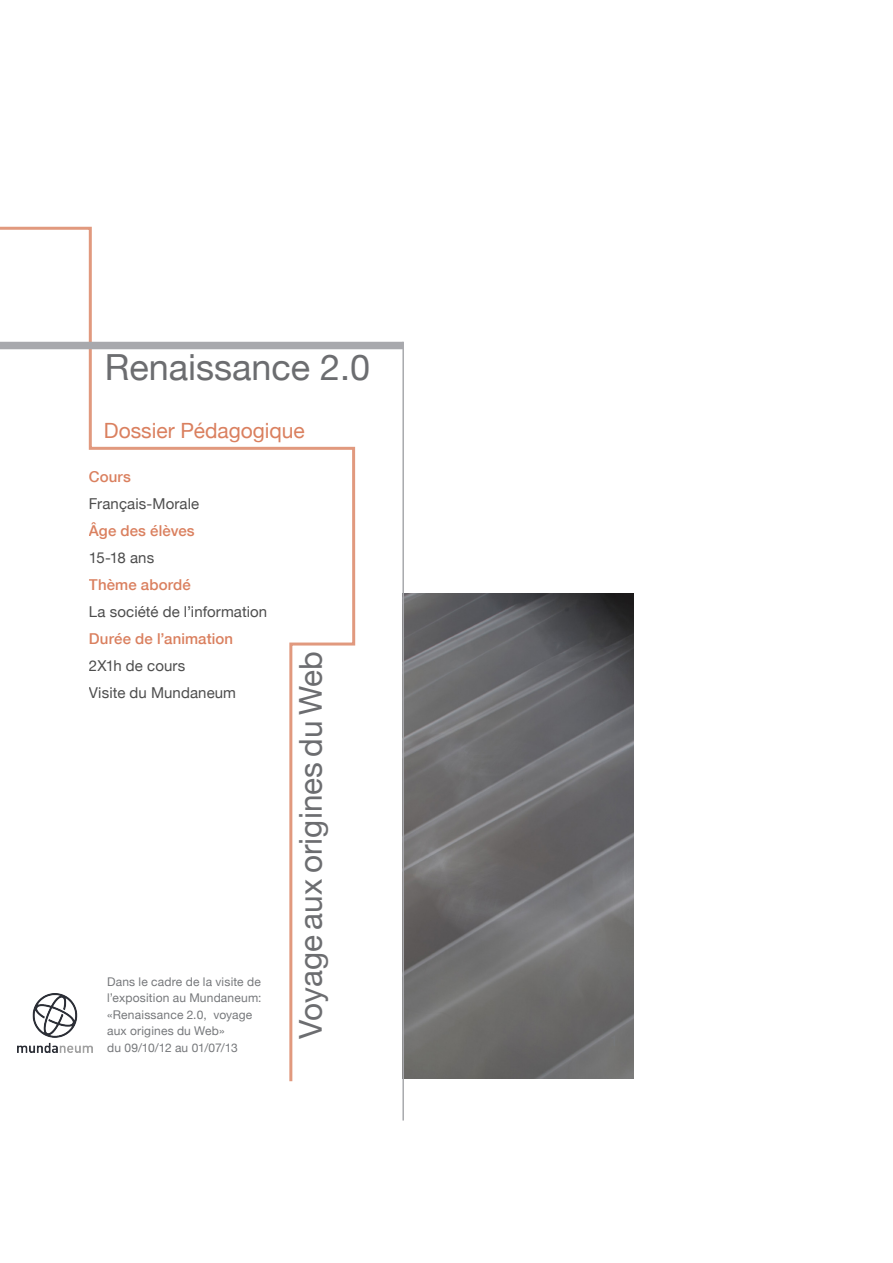
<style>
.page{position:relative;width:893px;height:1263px;background:#fff}
.page>*{position:absolute;margin:0;border:0;box-sizing:border-box;transform-origin:0 0}
.t1{font:36px "Helvetica Neue";color:#6c6d70}
.t2{font:31.5px "Helvetica Neue";color:#6c6d70}
.Réalisation_graphiqu{font:21px "Helvetica Neue";color:#da805f}
._1ère_p_texte{font:15px "Helvetica Neue";letter-spacing:.005em;color:#4d4d4d}
._1ère_p_texte-2{font:500 15px "Helvetica Neue";letter-spacing:.01em;color:#da805f}
.Réalisation_graphiqu-2{font:12px "Helvetica Neue";letter-spacing:.015em;color:#76787b}
.Réalisation_graphiqu-3{font:12px "Helvetica Neue";letter-spacing:-.01em;color:#76787b}
</style>
<div class="page">
<img style="left:404px;top:593px;width:230px;height:485px">
<svg style="left:0;top:226px;width:357px;height:856px"></svg>
<div style="left:0;top:342px;width:403px;height:7px;background:#a8a9ad"></div>
<hr style="left:402px;top:342px;width:2px;height:778px;background:#a8a9ad">
<div style="left:82px;top:459px;width:194px;height:273px;background:#fff"></div>
<img style="left:17px;top:994px;width:75px;height:59px">
<p class="t1" style="left:105px;top:337px;width:267px">Renaissance 2.0</p>
<p class="Réalisation_graphiqu" style="left:104px;top:412px;width:202px">Dossier Pédagogique</p>
<p class="_1ère_p_texte-2" style="left:89px;top:464px;width:44px">Cours</p>
<p class="_1ère_p_texte" style="left:89px;top:491px;width:112px">Français-Morale</p>
<p class="_1ère_p_texte-2" style="left:89px;top:518px;width:107px">Âge des élèves</p>
<p class="_1ère_p_texte" style="left:89px;top:545px;width:67px">15-18 ans</p>
<p class="_1ère_p_texte-2" style="left:89px;top:572px;width:104px">Thème abordé</p>
<p class="_1ère_p_texte" style="left:89px;top:599px;width:180px">La société de l’information</p>
<p class="_1ère_p_texte-2" style="left:89px;top:626px;width:146px">Durée de l’animation</p>
<p class="_1ère_p_texte" style="left:89px;top:653px;width:98px">2X1h de cours</p>
<p class="_1ère_p_texte" style="left:89px;top:680px;width:149px">Visite du Mundaneum</p>
<p class="Réalisation_graphiqu-2" style="left:107px;top:971px;width:155px">Dans le cadre de la visite de</p>
<p class="Réalisation_graphiqu-2" style="left:107px;top:988px;width:156px">l’exposition au Mundaneum:</p>
<p class="Réalisation_graphiqu-2" style="left:107px;top:1004px;width:147px">«Renaissance 2.0, voyage</p>
<p class="Réalisation_graphiqu-2" style="left:107px;top:1021px;width:119px">aux origines du Web»</p>
<p class="Réalisation_graphiqu-3" style="left:107px;top:1037px;width:132px">du 09/10/12 au 01/07/13</p>
<p class="t2" style="left:284px;top:1039px;width:389px;rotate:-90deg">Voyage aux origines du Web</p>
</div>
